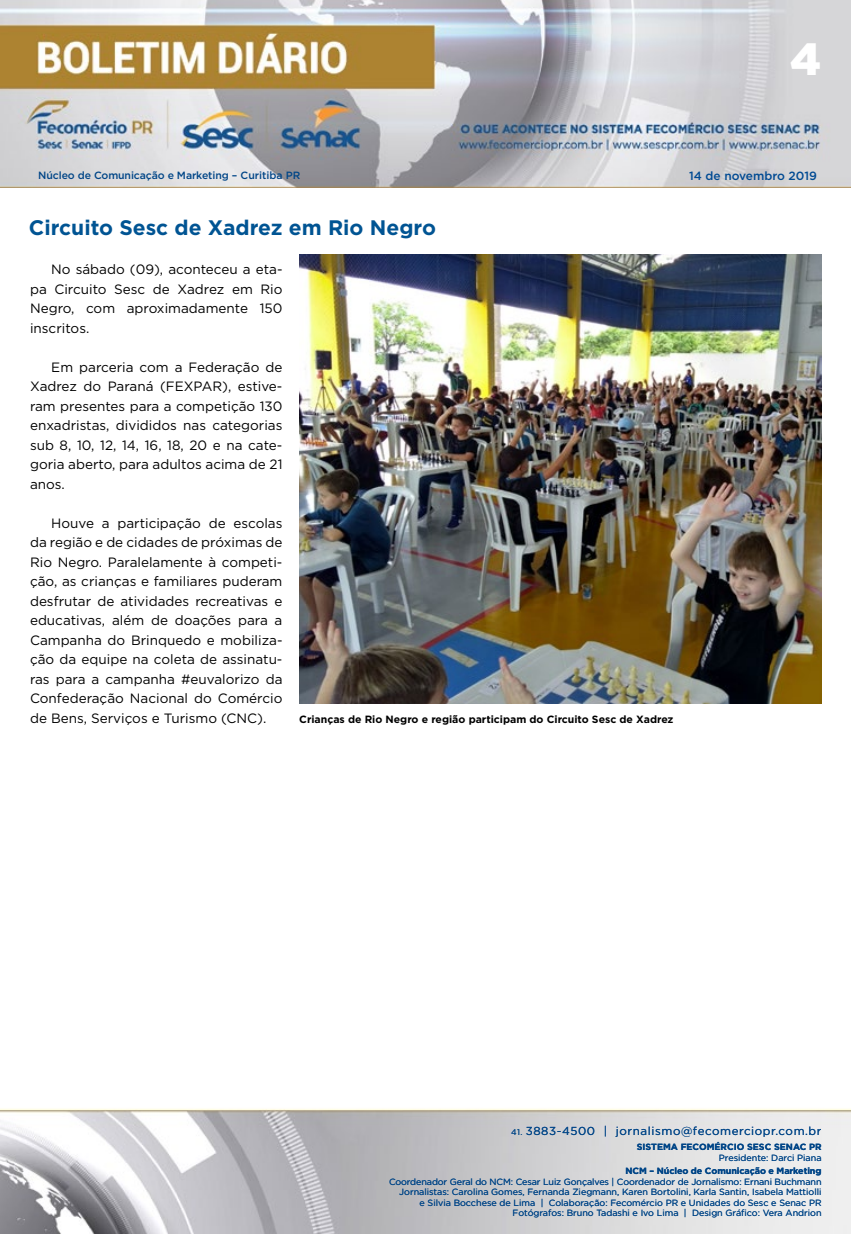
<style>
.page{position:relative;width:851px;height:1234px;background:#fff}
.page>*{position:absolute;margin:0;border:0;box-sizing:border-box;transform-origin:0 0}
.t1{font:900 45px "Gotham";color:#fff}
.t2{font:700 21px "Gotham";color:#005493}
.t3{font:13.5px/19.5px "Gotham";color:#000;text-align:justify}
.t4{font:500 11.85px "Gotham";color:#004a93}
.t5{font:11.55px "Gotham";letter-spacing:.05em;color:#004587}
.t6{font:700 10.5px "Gotham";color:#000}
.t7{font:500 10.5px "Gotham";letter-spacing:-.01em;color:#004587}
.t8{font:9px/10.5px "Gotham";color:#004587;text-align:right}
.t9{font:700 9px "Gotham";letter-spacing:-.01em;color:#004587}
.s1{font-size:8.25px}
</style>
<div class="page">
<img style="left:0;top:0;width:850px;height:188px">
<img style="left:0;top:1108px;width:850px;height:125px">
<img style="left:299px;top:255px;width:522px;height:448px">
<h1 class="t1" style="left:790px;top:28px;width:33px">4</h1>
<p class="t7" style="left:38px;top:168px;width:264px">Núcleo de Comunicação e Marketing – Curitiba PR</p>
<h2 class="t2" style="left:29px;top:214px;width:408px">Circuito Sesc de Xadrez em Rio Negro</h2>
<p class="t3" style="left:30px;top:259px;width:254px;text-indent:21px">No sábado (09), aconteceu a eta&shy;pa Circuito Sesc de Xadrez em Rio Negro, com aproximadamente 150 inscritos.</p>
<p class="t3" style="left:30px;top:357px;width:254px;text-indent:21px">Em parceria com a Federação de Xadrez do Paraná (FEXPAR), estive&shy;ram presentes para a competição 130 enxadristas, divididos nas categorias sub 8, 10, 12, 14, 16, 18, 20 e na cate&shy;goria aberto, para adultos acima de 21 anos.</p>
<p class="t3" style="left:30px;top:513px;width:254px;text-indent:21px">Houve a participação de escolas da região e de cidades de próximas de Rio Negro. Paralelamente à competi&shy;ção, as crianças e familiares puderam desfrutar de atividades recreativas e educativas, além de doações para a Campanha do Brinquedo e mobiliza&shy;ção da equipe na coleta de assinatu&shy;ras para a campanha #euvalorizo da Confederação Nacional do Comércio de Bens, Serviços e Turismo (CNC).</p>
<p class="t6" style="left:299px;top:712px;width:376px">Crianças de Rio Negro e região participam do Circuito Sesc de Xadrez</p>
<p class="t4" style="left:689px;top:167px;width:129px">14 de novembro 2019</p>
<p class="t5" style="left:511px;top:1123px;width:312px"><span class="s1">41.</span> 3883-4500 | jornalismo@fecomerciopr.com.br</p>
<p class="t9" style="left:636px;top:1140px;width:186px">SISTEMA FECOMÉRCIO SESC SENAC PR</p>
<p class="t8" style="left:718px;top:1151px;width:104px">Presidente: Darci Piana</p>
<p class="t9" style="left:625px;top:1164px;width:197px">NCM – Núcleo de Comunicação e Marketing</p>
<p class="t8" style="left:389px;top:1175px;width:434px">Coordenador Geral do NCM: Cesar Luiz Gonçalves | Coordenador de Jornalismo: Ernani Buchmann Jornalistas: Carolina Gomes, Fernanda Ziegmann, Karen Bortolini, Karla Santin, Isabela Mattiolli<br>e Silvia Bocchese de Lima | Colaboração: Fecomércio PR e Unidades do Sesc e Senac PR Fotógrafos: Bruno Tadashi e Ivo Lima | Design Gráfico: Vera Andrion</p>
</div>
